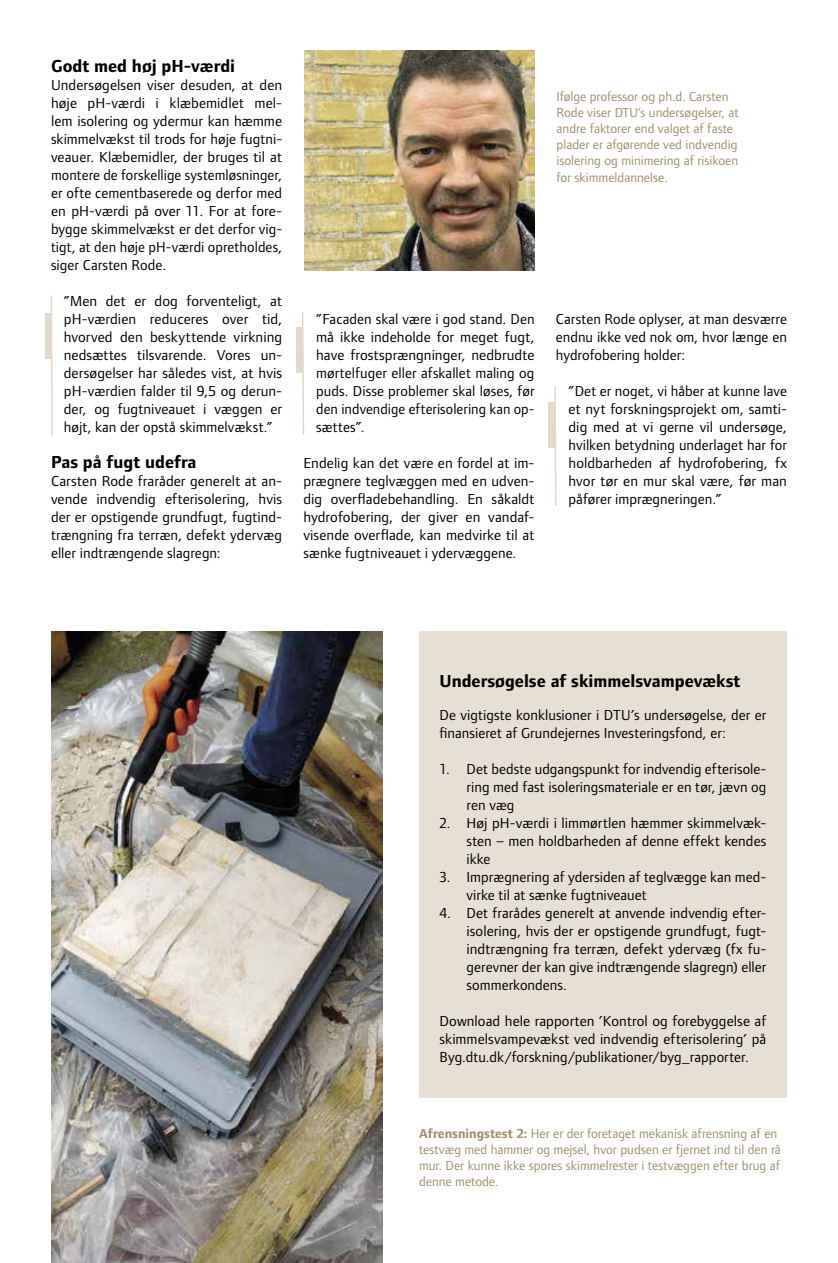
<style>
.page{position:relative;width:838px;height:1263px;background:#fff}
.page>*{position:absolute;margin:0;border:0;box-sizing:border-box;transform-origin:0 0}
.t1{font:700 18px "Foundry Form Sans";color:#000}
.t2{font:15px/18px "Foundry Form Sans";letter-spacing:.005em;color:#000;text-align:justify}
.t3{font:13.5px/16.2px "Foundry Form Sans";color:#a08f6c}
.s1{font-weight:700}
</style>
<div class="page">
<img style="left:304px;top:50px;width:230px;height:220px">
<img style="left:51px;top:631px;width:332px;height:632px">
<div style="left:419px;top:631px;width:368px;height:467px;background:#e6dfd4"></div>
<svg style="left:50px;top:295px;width:3px;height:141px"></svg>
<div style="left:45px;top:313px;width:6px;height:45px;background:#e1d9cb"></div>
<svg style="left:302px;top:312px;width:2px;height:123px"></svg>
<div style="left:296px;top:327px;width:7px;height:46px;background:#e1d9cb"></div>
<svg style="left:553px;top:386px;width:4px;height:120px"></svg>
<div style="left:548px;top:402px;width:7px;height:45px;background:#e1d9cb"></div>
<p class="t1" style="left:51px;top:56px;width:186px">Godt med høj pH-værdi</p>
<p class="t2" style="left:51px;top:76px;width:233px">Undersøgelsen viser desuden, at den høje pH-værdi i klæbemidlet mel&shy;lem isolering og ydermur kan hæmme skimmelvækst til trods for høje fugtni&shy;veauer. Klæbemidler, der bruges til at montere de forskellige systemløsninger, er ofte cementbaserede og derfor med en pH-værdi på over 11. For at fore&shy;bygge skimmelvækst er det derfor vig&shy;tigt, at den høje pH-værdi opretholdes, siger Carsten Rode.</p>
<p class="t2" style="left:64px;top:292px;width:220px">”Men det er dog forventeligt, at pH-værdien reduceres over tid, hvorved den beskyttende virkning nedsættes tilsvarende. Vores un&shy;dersøgelser har således vist, at hvis pH-værdien falder til 9,5 og derun&shy;der, og fugtniveauet i væggen er højt, kan der opstå skimmelvækst.”</p>
<p class="t1" style="left:51px;top:452px;width:147px">Pas på fugt udefra</p>
<p class="t2" style="left:51px;top:472px;width:233px">Carsten Rode fraråder generelt at an&shy;vende indvendig efterisolering, hvis der er opstigende grundfugt, fugtind&shy;trængning fra terræn, defekt ydervæg eller indtrængende slagregn:</p>
<p class="t2" style="left:316px;top:310px;width:220px">”Facaden skal være i god stand. Den må ikke indeholde for meget fugt, have frostsprængninger, nedbrudte mørtelfuger eller afskallet maling og puds. Disse problemer skal løses, før den indvendige efterisolering kan op&shy;sættes”.</p>
<p class="t2" style="left:303px;top:454px;width:233px">Endelig kan det være en fordel at im&shy;prægnere teglvæggen med en udven&shy;dig overfladebehandling. En såkaldt hydrofobering, der giver en vandaf&shy;visende overflade, kan medvirke til at sænke fugtniveauet i ydervæggene.</p>
<p class="t3" style="left:556px;top:88px;width:184px">Ifølge professor og ph.d. Carsten<br>Rode viser DTU’s undersøgelser, at andre faktorer end valget af faste plader er afgørende ved indvendig isolering og minimering af risikoen for skimmeldannelse.</p>
<p class="t2" style="left:556px;top:310px;width:233px">Carsten Rode oplyser, at man desværre endnu ikke ved nok om, hvor længe en hydrofobering holder:</p>
<p class="t2" style="left:568px;top:382px;width:220px">”Det er noget, vi håber at kunne lave et nyt forskningsprojekt om, samti&shy;dig med at vi gerne vil undersøge, hvilken betydning underlaget har for holdbarheden af hydrofobering, fx hvor tør en mur skal være, før man påfører imprægneringen.”</p>
<p class="t1" style="left:439px;top:671px;width:302px">Undersøgelse af skimmelsvampevækst</p>
<p class="t2" style="left:439px;top:706px;width:328px">De vigtigste konklusioner i DTU’s undersøgelse, der er finansieret af Grundejernes Investeringsfond, er:</p>
<p class="t2" style="left:466px;top:760px;width:301px;text-indent:-27px">1. Det bedste udgangspunkt for indvendig efterisole&shy;ring med fast isoleringsmateriale er en tør, jævn og ren væg</p>
<p class="t2" style="left:466px;top:814px;width:301px;text-indent:-27px">2. Høj pH-værdi i limmørtlen hæmmer skimmelvæk&shy;sten – men holdbarheden af denne effekt kendes ikke</p>
<p class="t2" style="left:466px;top:868px;width:301px;text-indent:-27px">3. Imprægnering af ydersiden af teglvægge kan med&shy;virke til at sænke fugtniveauet</p>
<p class="t2" style="left:466px;top:904px;width:301px;text-indent:-27px">4. Det frarådes generelt at anvende indvendig efter&shy;isolering, hvis der er opstigende grundfugt, fugt&shy;indtrængning fra terræn, defekt ydervæg (fx fu&shy;gerevner der kan give indtrængende slagregn) eller sommerkondens.</p>
<p class="t2" style="left:439px;top:1012px;width:328px">Download hele rapporten ’Kontrol og forebyggelse af skimmelsvampevækst ved indvendig efterisolering’ på Byg.dtu.dk/forskning/publikationer/byg_rapporter.</p>
<p class="t3" style="left:419px;top:1125px;width:363px"><span class="s1">Afrensningstest 2:</span> Her er der foretaget mekanisk afrensning af en testvæg med hammer og mejsel, hvor pudsen er fjernet ind til den rå mur. Der kunne ikke spores skimmelrester i testvæggen efter brug af denne metode.</p>
</div>
